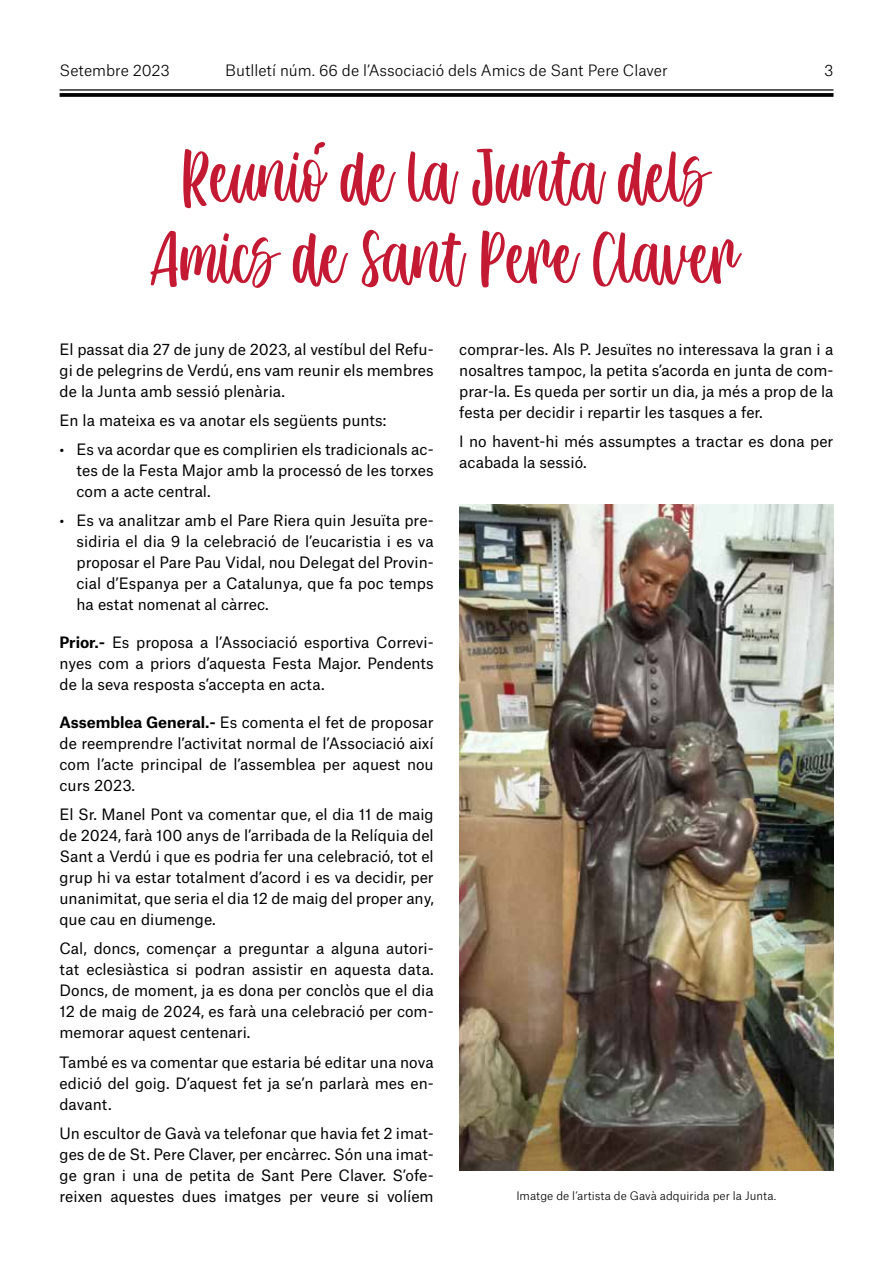
<style>
.page{position:relative;width:893px;height:1263px;background:#fff}
.page>*{position:absolute;margin:0;border:0;box-sizing:border-box;transform-origin:0 0}
.t1{font:67.5px/81px "Santiago Florentine";color:#c41933;text-align:center}
.t2{font:15px/21px "Atlas Grotesk";color:#000;text-align:justify}
.t3{font:300 15px "Atlas Grotesk";color:#000}
.t4{font:300 11.25px "Atlas Grotesk";color:#000}
.s1{font-weight:700}
</style>
<div class="page">
<svg style="left:314px;top:142px;width:11px;height:13px"></svg>
<img style="left:459px;top:505px;width:374px;height:665px">
<hr style="left:60px;top:89px;width:773px;height:2px;background:#000">
<svg style="left:60px;top:93px;width:773px;height:4px;background:#0f0f0f"></svg>
<p class="t3" style="left:60px;top:58px;width:112px">Setembre 2023</p>
<p class="t3" style="left:225px;top:58px;width:444px">Butlletí núm. 66 de l’Associació dels Amics de Sant Pere Claver</p>
<p class="t3" style="left:824px;top:58px;width:11px">3</p>
<h1 class="t1" style="left:154px;top:145px;width:587px">Reunió de la Junta dels<br>Amics de Sant Pere Claver</h1>
<p class="t2" style="left:60px;top:337px;width:376px">El passat dia 27 de juny de 2023, al vestíbul del Refu&shy;gi de pelegrins de Verdú, ens vam reunir els membres de la Junta amb sessió plenària.</p>
<p class="t2" style="left:60px;top:408px;width:328px">En la mateixa es va anotar els següents punts:</p>
<p class="t2" style="left:77px;top:437px;width:359px;text-indent:-17px">• Es va acordar que es complirien els tradicionals ac&shy;tes de la Festa Major amb la processó de les torxes com a acte central.</p>
<p class="t2" style="left:77px;top:508px;width:359px;text-indent:-17px">• Es va analitzar amb el Pare Riera quin Jesuïta pre&shy;sidiria el dia 9 la celebració de l’eucaristia i es va proposar el Pare Pau Vidal, nou Delegat del Provin&shy;cial d’Espanya per a Catalunya, que fa poc temps ha estat nomenat al càrrec.</p>
<p class="t2" style="left:60px;top:630px;width:376px"><span class="s1">Prior.-</span> Es proposa a l’Associació esportiva Correvi&shy;nyes com a priors d’aquesta Festa Major. Pendents de la seva resposta s’accepta en acta.</p>
<p class="t2" style="left:60px;top:710px;width:376px"><span class="s1">Assemblea General.-</span> Es comenta el fet de proposar de reemprendre l’activitat normal de l’Associació així com l’acte principal de l’assemblea per aquest nou curs 2023.</p>
<p class="t2" style="left:60px;top:802px;width:376px">El Sr. Manel Pont va comentar que, el dia 11 de maig de 2024, farà 100 anys de l’arribada de la Relíquia del Sant a Verdú i que es podria fer una celebració, tot el grup hi va estar totalment d’acord i es va decidir, per unanimitat, que seria el dia 12 de maig del proper any, que cau en diumenge.</p>
<p class="t2" style="left:60px;top:937px;width:376px">Cal, doncs, començar a preguntar a alguna autori&shy;tat eclesiàstica si podran assistir en aquesta data.<br>Doncs, de moment, ja es dona per conclòs que el dia 12 de maig de 2024, es farà una celebració per com&shy;memorar aquest centenari.</p>
<p class="t2" style="left:60px;top:1050px;width:376px">També es va comentar que estaria bé editar una nova edició del goig. D’aquest fet ja se’n parlarà mes en&shy;davant.</p>
<p class="t2" style="left:60px;top:1121px;width:376px">Un escultor de Gavà va telefonar que havia fet 2 imat&shy;ges de de St. Pere Claver, per encàrrec. Són una imat&shy;ge gran i una de petita de Sant Pere Claver. S’ofe&shy;reixen aquestes dues imatges per veure si volíem</p>
<p class="t2" style="left:459px;top:337px;width:376px">comprar-les. Als P. Jesuïtes no interessava la gran i a nosaltres tampoc, la petita s’acorda en junta de com&shy;prar-la. Es queda per sortir un dia, ja més a prop de la festa per decidir i repartir les tasques a fer.</p>
<p class="t2" style="left:459px;top:429px;width:376px">I no havent-hi més assumptes a tractar es dona per acabada la sessió.</p>
<p class="t4" style="left:516px;top:1187px;width:261px">Imatge de l’artista de Gavà adquirida per la Junta.</p>
</div>
